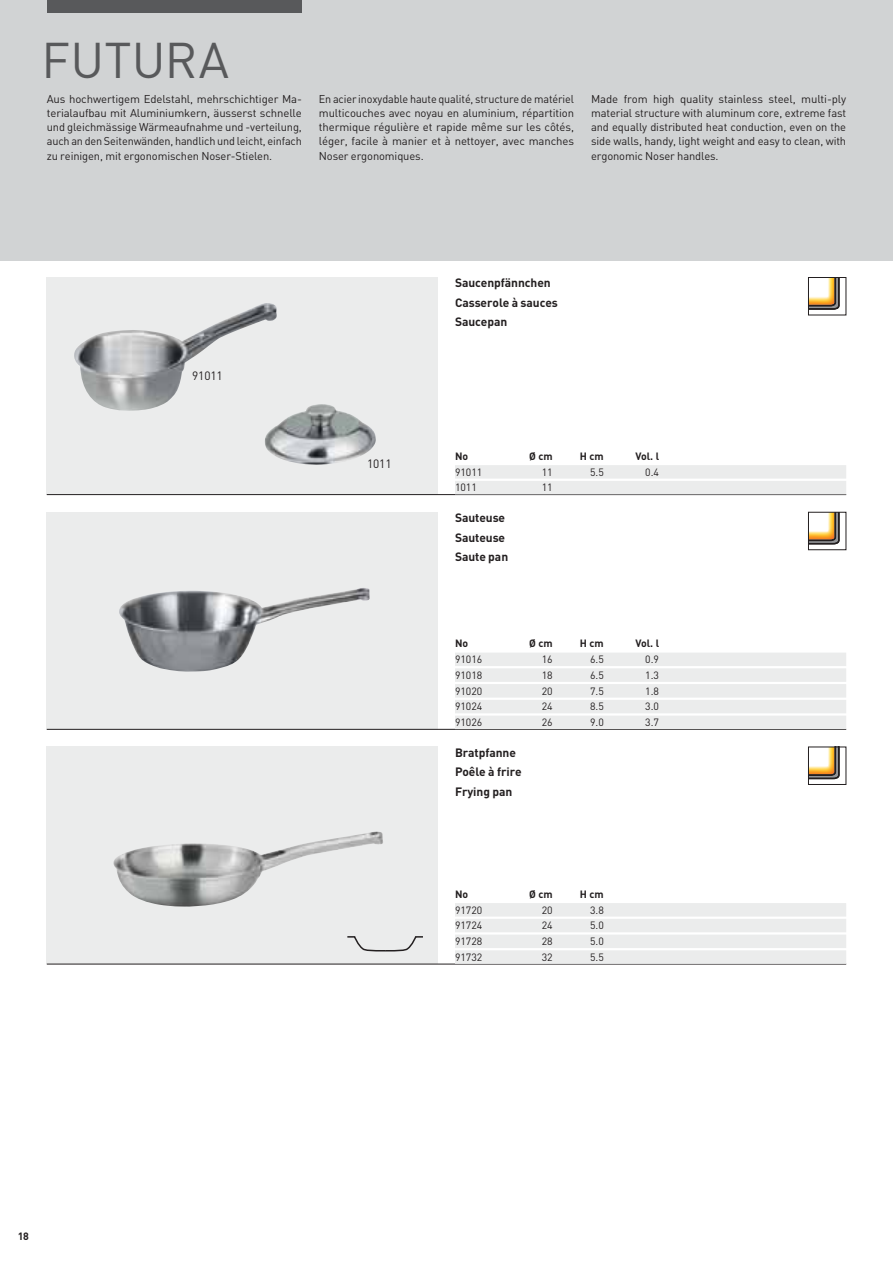
<style>
.page{position:relative;width:893px;height:1263px;background:#fff}
.page>*{position:absolute;margin:0;border:0;box-sizing:border-box;transform-origin:0 0}
.t1{font:49.5px "DIN";letter-spacing:.005em;color:#58595b}
.t2{font:700 12px/19.5px "DIN";letter-spacing:-.005em;color:#231f20}
.t3{font:12px "DIN";letter-spacing:-.01em;color:#231f20}
.t4{font:11.25px/14.2px "DIN";letter-spacing:-.01em;color:#231f20;text-align:justify}
.t5{font:11.25px/14.2px "DIN";letter-spacing:-.01em;color:#231f20;text-align:justify;scale:.96 1}
.t6{font:10.5px "DIN";color:#231f20}
.t7{font:700 10.5px "DIN";color:#231f20}
</style>
<div class="page">
<div style="left:0;top:0;width:893px;height:260px;background:#d1d3d4"></div>
<div style="left:47px;top:0;width:255px;height:13px;background:#58595b"></div>
<div style="left:47px;top:277px;width:391px;height:218px;background:#ebecec"></div>
<hr style="left:47px;top:494px;width:391px;height:1px;background:#231f20">
<svg style="left:438px;top:494px;width:17px;height:1px"></svg>
<hr style="left:455px;top:494px;width:391px;height:1px;background:#231f20">
<div style="left:455px;top:465px;width:391px;height:14px;background:#ebecec"></div>
<div style="left:455px;top:481px;width:391px;height:13px;background:#ebecec"></div>
<div style="left:47px;top:512px;width:391px;height:217px;background:#ebecec"></div>
<hr style="left:47px;top:729px;width:391px;height:1px;background:#231f20">
<svg style="left:438px;top:729px;width:17px;height:1px"></svg>
<hr style="left:455px;top:729px;width:391px;height:1px;background:#231f20">
<div style="left:455px;top:653px;width:391px;height:13px;background:#ebecec"></div>
<div style="left:455px;top:668px;width:391px;height:14px;background:#ebecec"></div>
<div style="left:455px;top:684px;width:391px;height:14px;background:#ebecec"></div>
<div style="left:455px;top:700px;width:391px;height:13px;background:#ebecec"></div>
<div style="left:455px;top:716px;width:391px;height:13px;background:#ebecec"></div>
<div style="left:47px;top:747px;width:391px;height:217px;background:#ebecec"></div>
<hr style="left:47px;top:964px;width:391px;height:1px;background:#231f20">
<hr style="left:438px;top:964px;width:408px;height:1px;background:#231f20">
<div style="left:455px;top:903px;width:391px;height:13px;background:#ebecec"></div>
<div style="left:455px;top:919px;width:391px;height:13px;background:#ebecec"></div>
<div style="left:455px;top:934px;width:391px;height:14px;background:#ebecec"></div>
<div style="left:455px;top:950px;width:391px;height:14px;background:#ebecec"></div>
<svg style="left:347px;top:936px;width:75px;height:16px"></svg>
<img style="left:113px;top:831px;width:270px;height:76px">
<svg style="left:810px;top:279px;width:30px;height:31px"></svg>
<img style="left:830px;top:279px;width:6px;height:27px">
<div style="left:808px;top:277px;width:38px;height:38px;border:1px solid #231f20"></div>
<svg style="left:810px;top:514px;width:26px;height:31px"></svg>
<img style="left:833px;top:514px;width:7px;height:30px">
<img style="left:810px;top:539px;width:20px;height:2px">
<img style="left:830px;top:514px;width:6px;height:27px">
<div style="left:808px;top:512px;width:38px;height:38px;border:1px solid #231f20"></div>
<img style="left:810px;top:779px;width:26px;height:1px">
<svg style="left:810px;top:749px;width:23px;height:30px"></svg>
<img style="left:833px;top:749px;width:7px;height:30px">
<img style="left:810px;top:774px;width:20px;height:2px">
<img style="left:830px;top:749px;width:6px;height:27px">
<div style="left:808px;top:747px;width:38px;height:38px;border:1px solid #231f20"></div>
<img style="left:119px;top:588px;width:251px;height:84px">
<img style="left:74px;top:303px;width:203px;height:108px">
<img style="left:264px;top:404px;width:112px;height:61px">
<h1 class="t1" style="left:41px;top:43px;width:189px">FUTURA</h1>
<p class="t4" style="left:47px;top:93px;width:257px">Aus hochwertigem Edelstahl, mehrschichtiger Ma&shy;terialaufbau mit Aluminiumkern, äusserst schnelle und gleichmässige Wärmeaufnahme und -verteilung, auch an den Seitenwänden, handlich und leicht, einfach zu reinigen, mit ergonomischen Noser-Stielen.</p>
<p class="t5" style="left:319px;top:93px;width:267px">En acier inoxydable haute qualité, structure de matériel multicouches avec noyau en aluminium, répartition thermique régulière et rapide même sur les côtés, léger, facile à manier et à nettoyer, avec manches Noser ergonomiques.</p>
<p class="t4" style="left:591px;top:93px;width:257px">Made from high quality stainless steel, multi-ply material structure with aluminum core, extreme fast and equally distributed heat conduction, even on the side walls, handy, light weight and easy to clean, with ergonomic Noser handles.</p>
<p class="t3" style="left:192px;top:371px;width:32px">91011</p>
<p class="t3" style="left:367px;top:459px;width:26px">1011</p>
<p class="t2" style="left:455px;top:275px;width:104px">Saucenpfännchen<br>Casserole à sauces<br>Saucepan</p>
<p class="t7" style="left:455px;top:452px;width:15px">No</p>
<p class="t7" style="left:529px;top:452px;width:25px">Ø cm</p>
<p class="t7" style="left:580px;top:452px;width:25px">H cm</p>
<p class="t7" style="left:635px;top:452px;width:25px">Vol. l</p>
<p class="t6" style="left:455px;top:468px;width:29px">91011</p>
<p class="t6" style="left:542px;top:468px;width:12px">11</p>
<p class="t6" style="left:590px;top:468px;width:15px">5.5</p>
<p class="t6" style="left:645px;top:468px;width:15px">0.4</p>
<p class="t6" style="left:455px;top:484px;width:23px">1011</p>
<p class="t6" style="left:542px;top:484px;width:12px">11</p>
<p class="t2" style="left:455px;top:509px;width:55px">Sauteuse<br>Sauteuse<br>Saute pan</p>
<p class="t7" style="left:455px;top:640px;width:15px">No</p>
<p class="t7" style="left:529px;top:640px;width:25px">Ø cm</p>
<p class="t7" style="left:580px;top:640px;width:25px">H cm</p>
<p class="t7" style="left:635px;top:640px;width:25px">Vol. l</p>
<p class="t6" style="left:455px;top:656px;width:29px">91016</p>
<p class="t6" style="left:542px;top:656px;width:12px">16</p>
<p class="t6" style="left:590px;top:656px;width:15px">6.5</p>
<p class="t6" style="left:645px;top:656px;width:15px">0.9</p>
<p class="t6" style="left:455px;top:671px;width:29px">91018</p>
<p class="t6" style="left:542px;top:671px;width:12px">18</p>
<p class="t6" style="left:590px;top:671px;width:15px">6.5</p>
<p class="t6" style="left:645px;top:671px;width:15px">1.3</p>
<p class="t6" style="left:455px;top:687px;width:29px">91020</p>
<p class="t6" style="left:542px;top:687px;width:12px">20</p>
<p class="t6" style="left:590px;top:687px;width:15px">7.5</p>
<p class="t6" style="left:645px;top:687px;width:15px">1.8</p>
<p class="t6" style="left:455px;top:703px;width:29px">91024</p>
<p class="t6" style="left:542px;top:703px;width:12px">24</p>
<p class="t6" style="left:590px;top:703px;width:15px">8.5</p>
<p class="t6" style="left:645px;top:703px;width:15px">3.0</p>
<p class="t6" style="left:455px;top:719px;width:29px">91026</p>
<p class="t6" style="left:542px;top:719px;width:12px">26</p>
<p class="t6" style="left:590px;top:719px;width:15px">9.0</p>
<p class="t6" style="left:645px;top:719px;width:15px">3.7</p>
<p class="t2" style="left:455px;top:744px;width:68px">Bratpfanne<br>Poêle à frire<br>Frying pan</p>
<p class="t7" style="left:455px;top:890px;width:15px">No</p>
<p class="t7" style="left:529px;top:890px;width:25px">Ø cm</p>
<p class="t7" style="left:580px;top:890px;width:25px">H cm</p>
<p class="t6" style="left:455px;top:906px;width:29px">91720</p>
<p class="t6" style="left:542px;top:906px;width:12px">20</p>
<p class="t6" style="left:590px;top:906px;width:15px">3.8</p>
<p class="t6" style="left:455px;top:922px;width:29px">91724</p>
<p class="t6" style="left:542px;top:922px;width:12px">24</p>
<p class="t6" style="left:590px;top:922px;width:15px">5.0</p>
<p class="t6" style="left:455px;top:938px;width:29px">91728</p>
<p class="t6" style="left:542px;top:938px;width:12px">28</p>
<p class="t6" style="left:590px;top:938px;width:15px">5.0</p>
<p class="t6" style="left:455px;top:953px;width:29px">91732</p>
<p class="t6" style="left:542px;top:953px;width:12px">32</p>
<p class="t6" style="left:590px;top:953px;width:15px">5.5</p>
<p class="t7" style="left:18px;top:1232px;width:13px">18</p>
</div>
